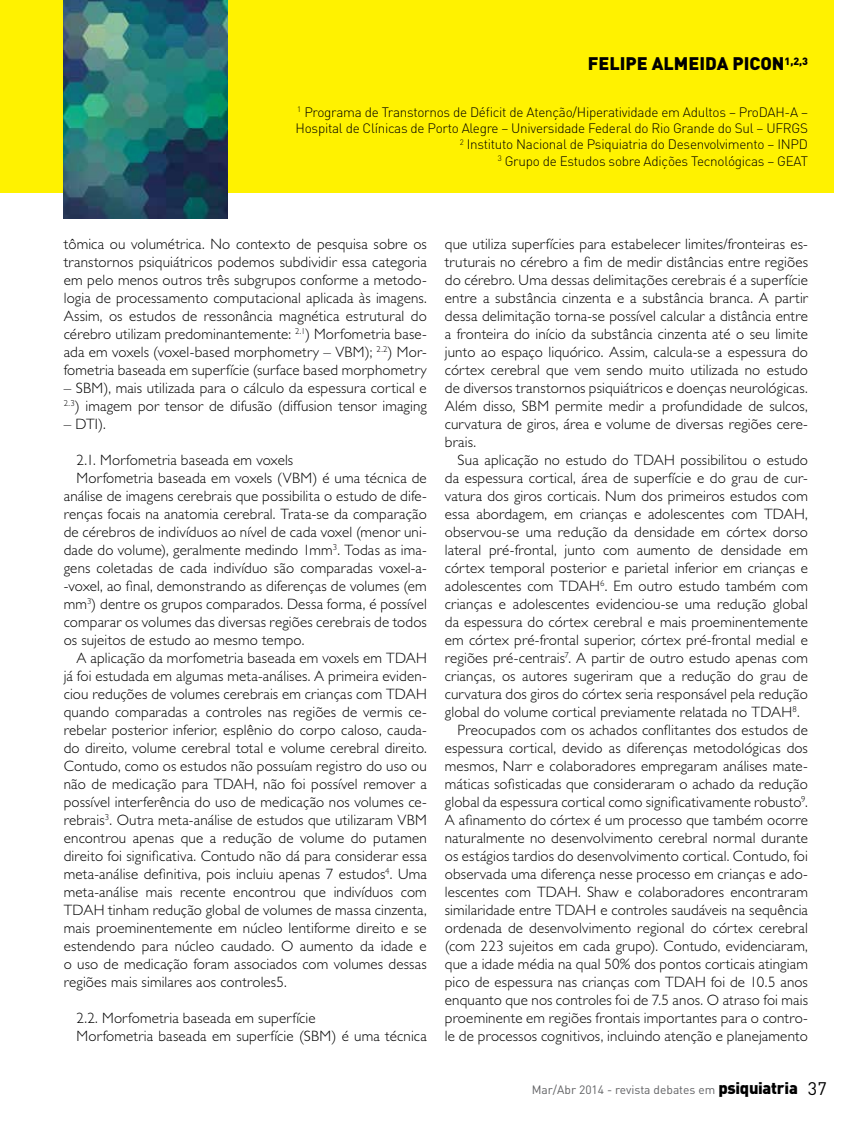
<style>
.page{position:relative;width:859px;height:1132px;background:#fff}
.page>*{position:absolute;margin:0;border:0;box-sizing:border-box;transform-origin:0 0}
.t1{font:900 18px "DIN";color:#000}
.t2{font:300 15px/18px "Gill Sans Std";letter-spacing:.01em;color:#000;text-align:justify}
.t3{font:300 13.5px/16.2px "DIN";letter-spacing:-.02em;color:#000;text-align:right}
.t4{font:12px "DIN";color:#616264}
.s1{font-weight:900;font-size:16.5px;color:#000}
.s2{font-size:18px;color:#000}
</style>
<div class="page">
<div style="left:0;top:0;width:833px;height:192px;background:#fff200"></div>
<img style="left:64px;top:0;width:164px;height:218px">
<p class="t1" style="left:588px;top:52px;width:222px">FELIPE ALMEIDA PICON<sup>1,2,3</sup></p>
<p class="t3" style="left:296px;top:104px;width:514px"><sup>1</sup> Programa de Transtornos de Déficit de Atenção/Hiperatividade em Adultos – ProDAH-A – Hospital de Clínicas de Porto Alegre – Universidade Federal do Rio Grande do Sul – UFRGS <sup>2</sup> Instituto Nacional de Psiquiatria do Desenvolvimento – INPD<br><sup>3</sup> Grupo de Estudos sobre Adições Tecnológicas – GEAT</p>
<p class="t2" style="left:64px;top:234px;width:365px">tômica ou volumétrica. No contexto de pesquisa sobre os transtornos psiquiátricos podemos subdividir essa categoria em pelo menos outros três subgrupos conforme a metodo&shy;logia de processamento computacional aplicada às imagens.<br>Assim, os estudos de ressonância magnética estrutural do cérebro utilizam predominantemente: <sup>2.1</sup>) Morfometria base&shy;ada em voxels (voxel-based morphometry – VBM); <sup>2.2</sup>) Mor&shy;fometria baseada em superfície (surface based morphometry</p>
<p class="t2" style="left:64px;top:378px;width:365px">– SBM), mais utilizada para o cálculo da espessura cortical e<br><sup>2.3</sup>) imagem por tensor de difusão (diffusion tensor imaging</p>
<p class="t2" style="left:64px;top:414px;width:43px">– DTI).</p>
<p class="t2" style="left:77px;top:450px;width:218px">2.1. Morfometria baseada em voxels</p>
<p class="t2" style="left:77px;top:468px;width:352px">Morfometria baseada em voxels (VBM) é uma técnica de</p>
<p class="t2" style="left:64px;top:486px;width:365px">análise de imagens cerebrais que possibilita o estudo de dife-</p>
<p class="t2" style="left:64px;top:504px;width:365px">renças focais na anatomia cerebral. Trata-se da comparação</p>
<p class="t2" style="left:64px;top:522px;width:365px">de cérebros de indivíduos ao nível de cada voxel (menor uni-</p>
<p class="t2" style="left:64px;top:540px;width:365px">dade do volume), geralmente medindo 1mm<sup>3</sup>. Todas as ima-</p>
<p class="t2" style="left:64px;top:558px;width:365px">gens coletadas de cada indivíduo são comparadas voxel-a-</p>
<p class="t2" style="left:64px;top:576px;width:364px">-voxel, ao final, demonstrando as diferenças de volumes (em</p>
<p class="t2" style="left:64px;top:594px;width:365px">mm<sup>3</sup>) dentre os grupos comparados. Dessa forma, é possível</p>
<p class="t2" style="left:64px;top:612px;width:365px">comparar os volumes das diversas regiões cerebrais de todos</p>
<p class="t2" style="left:64px;top:630px;width:242px">os sujeitos de estudo ao mesmo tempo.</p>
<p class="t2" style="left:77px;top:648px;width:352px">A aplicação da morfometria baseada em voxels em TDAH</p>
<p class="t2" style="left:64px;top:666px;width:365px">já foi estudada em algumas meta-análises. A primeira eviden-</p>
<p class="t2" style="left:64px;top:684px;width:364px">ciou reduções de volumes cerebrais em crianças com TDAH</p>
<p class="t2" style="left:64px;top:702px;width:365px">quando comparadas a controles nas regiões de vermis ce-</p>
<p class="t2" style="left:64px;top:720px;width:365px">rebelar posterior inferior, esplênio do corpo caloso, cauda-</p>
<p class="t2" style="left:64px;top:738px;width:365px">do direito, volume cerebral total e volume cerebral direito.</p>
<p class="t2" style="left:64px;top:756px;width:365px">Contudo, como os estudos não possuíam registro do uso ou</p>
<p class="t2" style="left:64px;top:774px;width:365px">não de medicação para TDAH, não foi possível remover a</p>
<p class="t2" style="left:64px;top:792px;width:365px">possível interferência do uso de medicação nos volumes ce-</p>
<p class="t2" style="left:64px;top:810px;width:365px">rebrais<sup>3</sup>. Outra meta-análise de estudos que utilizaram VBM</p>
<p class="t2" style="left:64px;top:828px;width:365px">encontrou apenas que a redução de volume do putamen</p>
<p class="t2" style="left:64px;top:846px;width:365px">direito foi significativa. Contudo não dá para considerar essa</p>
<p class="t2" style="left:64px;top:864px;width:365px">meta-análise definitiva, pois incluiu apenas 7 estudos<sup>4</sup>. Uma</p>
<p class="t2" style="left:64px;top:882px;width:365px">meta-análise mais recente encontrou que indivíduos com</p>
<p class="t2" style="left:64px;top:900px;width:365px">TDAH tinham redução global de volumes de massa cinzenta,</p>
<p class="t2" style="left:64px;top:918px;width:364px">mais proeminentemente em núcleo lentiforme direito e se</p>
<p class="t2" style="left:64px;top:936px;width:364px">estendendo para núcleo caudado. O aumento da idade e</p>
<p class="t2" style="left:64px;top:954px;width:365px">o uso de medicação foram associados com volumes dessas</p>
<p class="t2" style="left:64px;top:972px;width:225px">regiões mais similares aos controles5.</p>
<p class="t2" style="left:77px;top:1008px;width:352px">2.2. Morfometria baseada em superfície<br>Morfometria baseada em superfície (SBM) é uma técnica</p>
<p class="t2" style="left:445px;top:234px;width:365px">que utiliza superfícies para estabelecer limites/fronteiras es&shy;truturais no cérebro a fim de medir distâncias entre regiões do cérebro. Uma dessas delimitações cerebrais é a superfície entre a substância cinzenta e a substância branca. A partir dessa delimitação torna-se possível calcular a distância entre a fronteira do início da substância cinzenta até o seu limite junto ao espaço liquórico. Assim, calcula-se a espessura do córtex cerebral que vem sendo muito utilizada no estudo de diversos transtornos psiquiátricos e doenças neurológicas.<br>Além disso, SBM permite medir a profundidade de sulcos, curvatura de giros, área e volume de diversas regiões cere&shy;brais.</p>
<p class="t2" style="left:458px;top:450px;width:352px">Sua aplicação no estudo do TDAH possibilitou o estudo</p>
<p class="t2" style="left:445px;top:468px;width:365px">da espessura cortical, área de superfície e do grau de cur-</p>
<p class="t2" style="left:445px;top:486px;width:365px">vatura dos giros corticais. Num dos primeiros estudos com</p>
<p class="t2" style="left:445px;top:504px;width:365px">essa abordagem, em crianças e adolescentes com TDAH,</p>
<p class="t2" style="left:445px;top:522px;width:365px">observou-se uma redução da densidade em córtex dorso</p>
<p class="t2" style="left:445px;top:540px;width:365px">lateral pré-frontal, junto com aumento de densidade em</p>
<p class="t2" style="left:445px;top:558px;width:365px">córtex temporal posterior e parietal inferior em crianças e</p>
<p class="t2" style="left:445px;top:576px;width:365px">adolescentes com TDAH<sup>6</sup>. Em outro estudo também com</p>
<p class="t2" style="left:445px;top:594px;width:365px">crianças e adolescentes evidenciou-se uma redução global</p>
<p class="t2" style="left:445px;top:612px;width:365px">da espessura do córtex cerebral e mais proeminentemente</p>
<p class="t2" style="left:445px;top:630px;width:365px">em córtex pré-frontal superior, córtex pré-frontal medial e</p>
<p class="t2" style="left:445px;top:648px;width:365px">regiões pré-centrais<sup>7</sup>. A partir de outro estudo apenas com</p>
<p class="t2" style="left:445px;top:666px;width:365px">crianças, os autores sugeriram que a redução do grau de</p>
<p class="t2" style="left:445px;top:684px;width:365px">curvatura dos giros do córtex seria responsável pela redução</p>
<p class="t2" style="left:445px;top:702px;width:356px">global do volume cortical previamente relatada no TDAH<sup>8</sup>.</p>
<p class="t2" style="left:458px;top:720px;width:352px">Preocupados com os achados conflitantes dos estudos de</p>
<p class="t2" style="left:445px;top:738px;width:365px">espessura cortical, devido as diferenças metodológicas dos</p>
<p class="t2" style="left:445px;top:756px;width:365px">mesmos, Narr e colaboradores empregaram análises mate-</p>
<p class="t2" style="left:445px;top:774px;width:365px">máticas sofisticadas que consideraram o achado da redução</p>
<p class="t2" style="left:445px;top:792px;width:365px">global da espessura cortical como significativamente robusto<sup>9</sup>.</p>
<p class="t2" style="left:445px;top:810px;width:365px">A afinamento do córtex é um processo que também ocorre</p>
<p class="t2" style="left:445px;top:828px;width:365px">naturalmente no desenvolvimento cerebral normal durante</p>
<p class="t2" style="left:445px;top:846px;width:365px">os estágios tardios do desenvolvimento cortical. Contudo, foi</p>
<p class="t2" style="left:445px;top:864px;width:365px">observada uma diferença nesse processo em crianças e ado-</p>
<p class="t2" style="left:445px;top:882px;width:365px">lescentes com TDAH. Shaw e colaboradores encontraram</p>
<p class="t2" style="left:445px;top:900px;width:365px">similaridade entre TDAH e controles saudáveis na sequência</p>
<p class="t2" style="left:445px;top:918px;width:365px">ordenada de desenvolvimento regional do córtex cerebral</p>
<p class="t2" style="left:445px;top:936px;width:365px">(com 223 sujeitos em cada grupo). Contudo, evidenciaram,</p>
<p class="t2" style="left:445px;top:954px;width:365px">que a idade média na qual 50% dos pontos corticais atingiam</p>
<p class="t2" style="left:445px;top:972px;width:365px">pico de espessura nas crianças com TDAH foi de 10.5 anos</p>
<p class="t2" style="left:445px;top:990px;width:365px">enquanto que nos controles foi de 7.5 anos. O atraso foi mais</p>
<p class="t2" style="left:445px;top:1008px;width:365px">proeminente em regiões frontais importantes para o contro-</p>
<p class="t2" style="left:445px;top:1026px;width:365px">le de processos cognitivos, incluindo atenção e planejamento</p>
<p class="t4" style="left:532px;top:1082px;width:296px">Mar/Abr 2014 - revista debates em <span class="s1">psiquiatria</span> <span class="s2">37</span></p>
</div>
